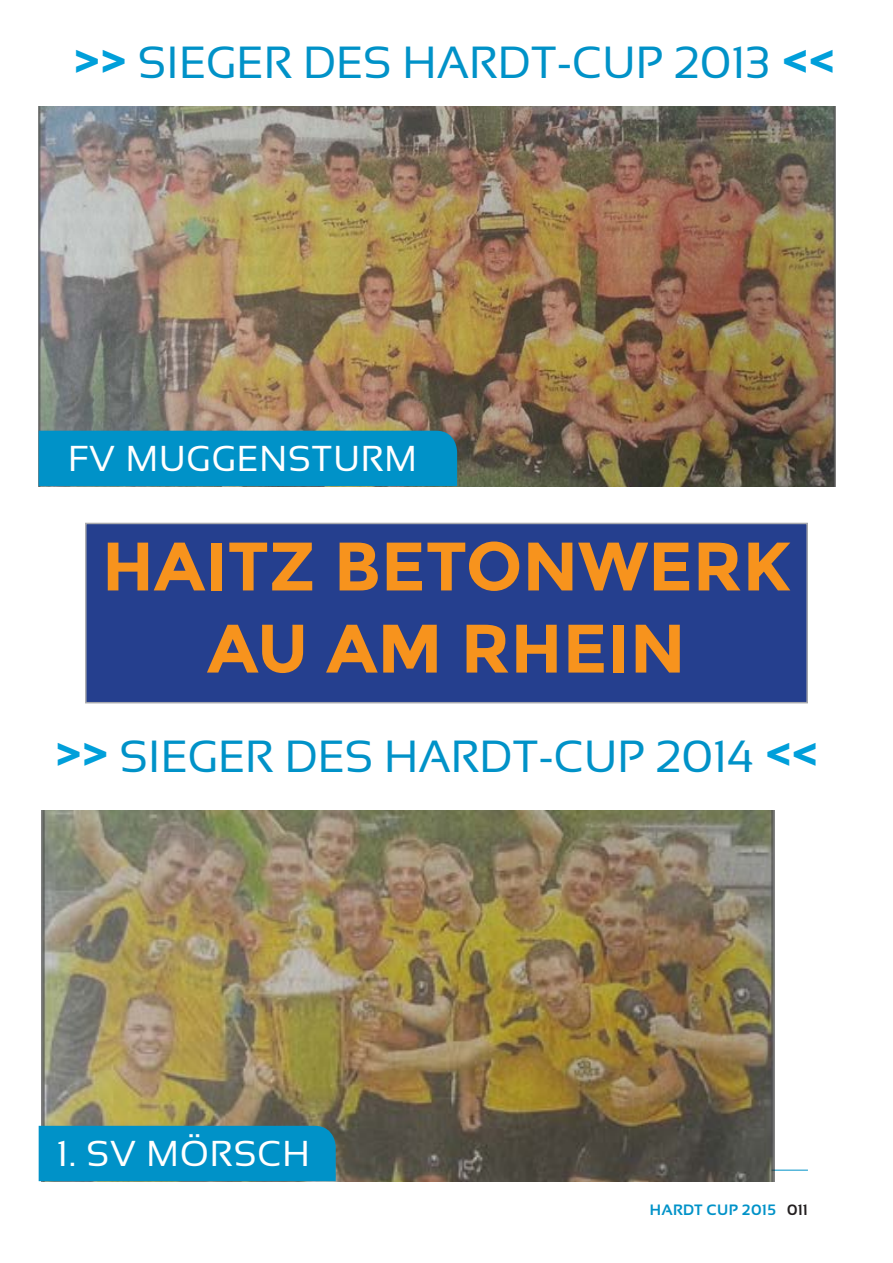
<style>
.page{position:relative;width:893px;height:1263px;background:#fff}
.page>*{position:absolute;margin:0;border:0;box-sizing:border-box;transform-origin:0 0}
.t1{font:700 68.4px/82.1px "Montserrat";color:#f7931d;text-align:center}
.t2{font:45px "Sansation";color:#0092c8}
.t3{font:36px "Sansation";letter-spacing:.025em;color:#fff}
.t4{font:700 15px "Sansation";letter-spacing:.025em;color:#0092c8}
.s1{font-weight:700;font-size:49.5px;color:#009fda}
.s2{color:#231f20}
</style>
<div class="page">
<hr style="left:85px;top:1170px;width:723px;height:1px;background:#0092c8">
<img style="left:39px;top:106px;width:796px;height:380px">
<div style="left:39px;top:431px;width:418px;height:55px;background:#0092c8"></div>
<img style="left:41px;top:810px;width:734px;height:371px">
<div style="left:39px;top:1126px;width:297px;height:55px;background:#0092c8"></div>
<div style="left:86px;top:523px;width:721px;height:180px;background:#253f8e"></div>
<div style="left:85px;top:523px;width:723px;height:180px;border:2px solid #a8a9ad"></div>
<p class="t2" style="left:74px;top:37px;width:763px"><span class="s1">&gt;&gt;</span> SIEGER DES HARDT-C UP 2013 <span class="s1">&lt;&lt;</span></p>
<p class="t3" style="left:68px;top:439px;width:350px">FV MUGGENSTURM</p>
<h1 class="t1" style="left:102px;top:525px;width:691px">HAITZ BETONWERK<br>AU AM RHEIN</h1>
<p class="t2" style="left:55px;top:731px;width:764px"><span class="s1">&gt;&gt;</span> SIEGER DES HARDT-C UP 2014 <span class="s1">&lt;&lt;</span></p>
<p class="t3" style="left:57px;top:1134px;width:255px">1. SV MÖRSCH</p>
<p class="t4" style="left:650px;top:1201px;width:160px">HARDT CUP 2015 <span class="s2">011</span></p>
</div>
